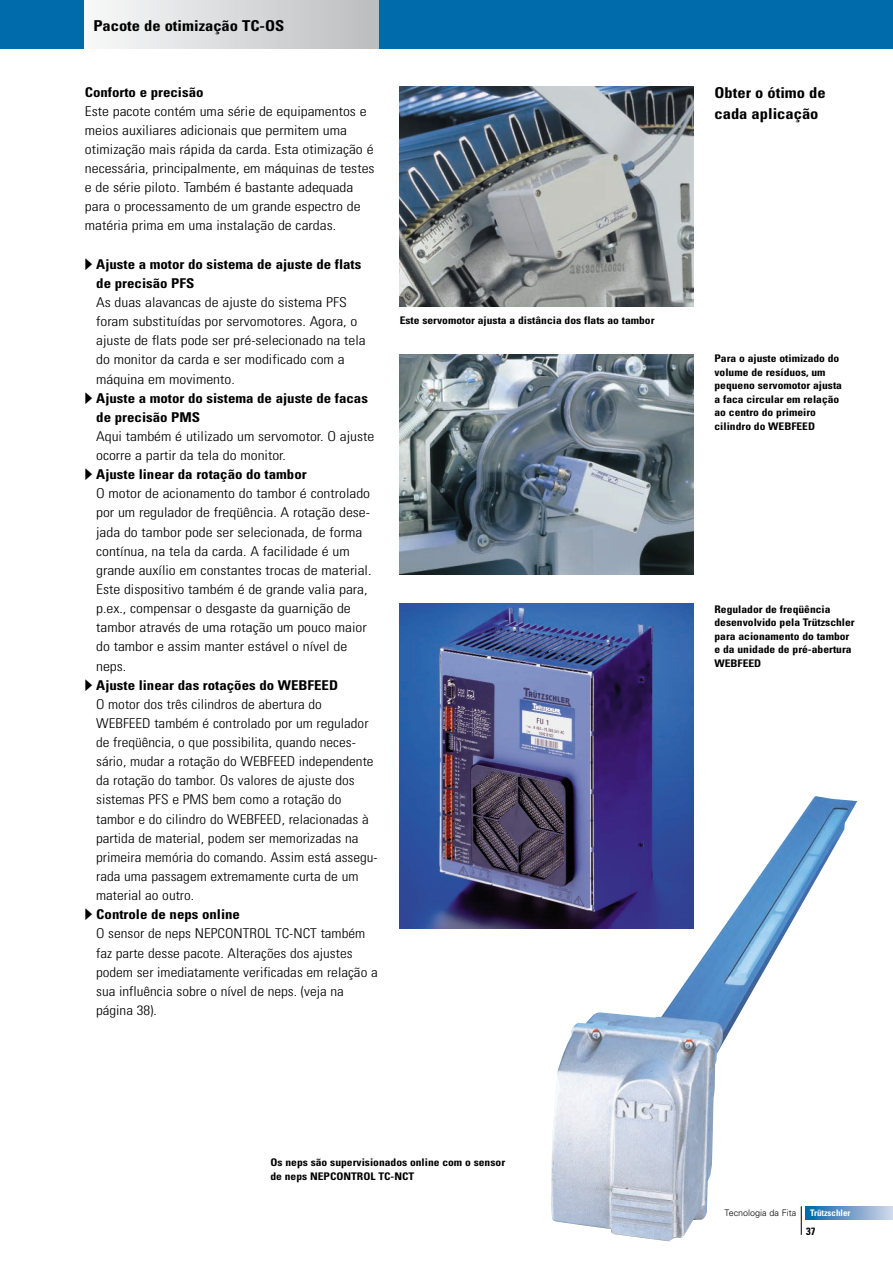
<style>
.page{position:relative;width:893px;height:1263px;background:#fff}
.page>*{position:absolute;margin:0;border:0;box-sizing:border-box;transform-origin:0 0}
.t1{font:700 condensed 15px/21px "Univers";color:#000;scale:1.1 1}
.t2{font:300 condensed 13.5px/19.2px "Univers";color:#000;scale:1.15 1}
.t3{font:300 condensed 13.5px/19.2px "Univers";color:#000;scale:1.12 1}
.t4{font:700 condensed 13.5px/19.2px "Univers";color:#000;scale:1.1 1}
.t5{font:700 condensed 10.5px/13.5px "Univers";color:#000;scale:1.1 1}
.t6{font:700 condensed 10.5px "Univers";color:#000}
.t7{font:300 9px "Univers";color:#000}
.t8{font:700 condensed 9px "Univers";color:#fff}
</style>
<div class="page">
<img style="left:551px;top:796px;width:306px;height:445px">
<svg style="left:806px;top:1206px;width:86px;height:13px"></svg>
<svg style="left:801px;top:1206px;width:1px;height:29px"></svg>
<div style="left:0;top:1px;width:892px;height:48px;background:#006baa"></div>
<div style="left:85px;top:1px;width:293px;height:48px;background:linear-gradient(to right,#f9f9f9,#bbbdbf)"></div>
<img style="left:399px;top:355px;width:294px;height:220px">
<img style="left:399px;top:87px;width:294px;height:220px">
<img style="left:399px;top:604px;width:294px;height:325px">
<p class="t1" style="left:93px;top:17px;width:175px">Pacote de otimização TC-OS</p>
<p class="t4" style="left:85px;top:83px;width:109px">Conforto e precisão</p>
<p class="t2" style="left:85px;top:103px;width:253px">Este pacote contém uma série de equipamentos e meios auxiliares adicionais que permitem uma otimização mais rápida da carda. Esta otimização é necessária, principalmente, em máquinas de testes e de série piloto. Também é bastante adequada para o processamento de um grande espectro de matéria prima em uma instalação de cardas.</p>
<p class="t4" style="left:96px;top:256px;width:242px">Ajuste a motor do sistema de ajuste de flats de precisão PFS</p>
<p class="t2" style="left:96px;top:294px;width:236px">As duas alavancas de ajuste do sistema PFS foram substituídas por servomotores. Agora, o ajuste de flats pode ser pré-selecionado na tela do monitor da carda e ser modificado com a máquina em movimento.</p>
<p class="t4" style="left:96px;top:390px;width:248px">Ajuste a motor do sistema de ajuste de facas de precisão PMS</p>
<p class="t2" style="left:96px;top:428px;width:243px">Aqui também é utilizado um servomotor. O ajuste ocorre a partir da tela do monitor.</p>
<p class="t4" style="left:96px;top:466px;width:193px">Ajuste linear da rotação do tambor</p>
<p class="t2" style="left:96px;top:485px;width:241px">O motor de acionamento do tambor é controlado por um regulador de freqüência. A rotação dese&shy;jada do tambor pode ser selecionada, de forma contínua, na tela da carda. A facilidade é um grande auxílio em constantes trocas de material.<br>Este dispositivo também é de grande valia para, p.ex., compensar o desgaste da guarnição de tambor através de uma rotação um pouco maior do tambor e assim manter estável o nível de neps.</p>
<p class="t4" style="left:96px;top:677px;width:221px">Ajuste linear das rotações do WEBFEED</p>
<p class="t3" style="left:96px;top:696px;width:253px">O motor dos três cilindros de abertura do WEBFEED também é controlado por um regulador de freqüência, o que possibilita, quando neces&shy;sário, mudar a rotação do WEBFEED independente da rotação do tambor. Os valores de ajuste dos sistemas PFS e PMS bem como a rotação do tambor e do cilindro do WEBFEED, relacionadas à partida de material, podem ser memorizadas na primeira memória do comando. Assim está assegu&shy;rada uma passagem extremamente curta de um material ao outro.</p>
<p class="t4" style="left:96px;top:906px;width:132px">Controle de neps online</p>
<p class="t3" style="left:96px;top:925px;width:253px">O sensor de neps NEPCONTROL TC-NCT também faz parte desse pacote. Alterações dos ajustes podem ser imediatamente verificadas em relação a sua influência sobre o nível de neps. (veja na página 38).</p>
<p class="t5" style="left:399px;top:315px;width:233px">Este servomotor ajusta a distância dos flats ao tambor</p>
<p class="t5" style="left:270px;top:1157px;width:215px">Os neps são supervisionados online com o sensor de neps NEPCONTROL TC-NCT</p>
<p class="t1" style="left:714px;top:83px;width:102px">Obter o ótimo de cada aplicação</p>
<p class="t5" style="left:714px;top:353px;width:117px">Para o ajuste otimizado do volume de resíduos, um pequeno servomotor ajusta a faca circular em relação ao centro do primeiro cilindro do WEBFEED</p>
<p class="t5" style="left:714px;top:604px;width:129px">Regulador de freqüência desenvolvido pela Trützschler para acionamento do tambor e da unidade de pré-abertura<br>WEBFEED</p>
<p class="t7" style="left:724px;top:1209px;width:73px">Tecnologia da Fita</p>
<p class="t8" style="left:810px;top:1209px;width:42px">Trützschler</p>
<p class="t6" style="left:806px;top:1227px;width:11px">37</p>
</div>
